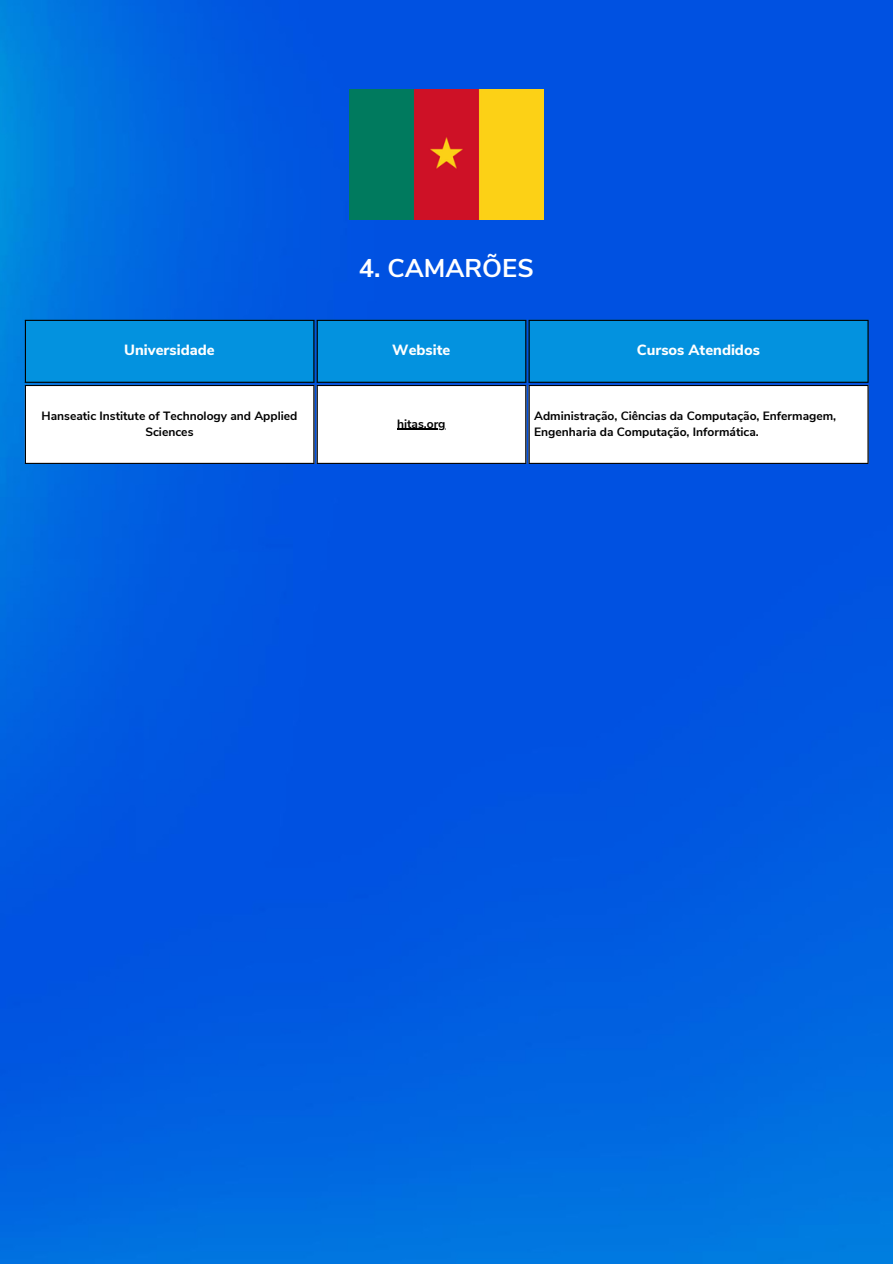
<style>
.page{position:relative;width:893px;height:1264px;background:#fff}
.page>*{position:absolute;margin:0;border:0;box-sizing:border-box;transform-origin:0 0}
.t1{font:700 25.65px "Nunito Sans";color:#fff}
.t2{font:800 14.7px "Nunito Sans";color:#fff}
.t3{font:700 12px/16px "Nunito Sans";color:#000;text-align:center}
</style>
<div class="page">
<img style="left:0;top:0;width:892px;height:1263px">
<div style="left:26px;top:320px;width:841px;height:63px;background:#0392df"></div>
<svg style="left:26px;top:385px;width:841px;height:79px"></svg>
<hr style="left:397px;top:428px;width:48px;height:1px;background:#000">
<hr style="left:25px;top:321px;width:1px;height:61px;background:#000">
<hr style="left:313px;top:321px;width:1px;height:61px;background:#000">
<hr style="left:25px;top:320px;width:289px;height:1px;background:#000">
<hr style="left:25px;top:382px;width:289px;height:1px;background:#000">
<hr style="left:316px;top:321px;width:2px;height:61px;background:#000">
<hr style="left:525px;top:321px;width:1px;height:61px;background:#000">
<hr style="left:316px;top:320px;width:210px;height:1px;background:#000">
<hr style="left:316px;top:382px;width:210px;height:1px;background:#000">
<hr style="left:528px;top:321px;width:1px;height:61px;background:#000">
<hr style="left:867px;top:321px;width:1px;height:61px;background:#000">
<hr style="left:528px;top:320px;width:340px;height:1px;background:#000">
<hr style="left:528px;top:382px;width:340px;height:1px;background:#000">
<hr style="left:25px;top:386px;width:1px;height:77px;background:#000">
<hr style="left:313px;top:386px;width:1px;height:77px;background:#000">
<hr style="left:25px;top:385px;width:289px;height:1px;background:#000">
<hr style="left:25px;top:463px;width:289px;height:1px;background:#000">
<hr style="left:316px;top:386px;width:2px;height:77px;background:#000">
<hr style="left:525px;top:386px;width:1px;height:77px;background:#000">
<hr style="left:316px;top:385px;width:210px;height:1px;background:#000">
<hr style="left:316px;top:463px;width:210px;height:1px;background:#000">
<hr style="left:528px;top:386px;width:1px;height:77px;background:#000">
<hr style="left:867px;top:386px;width:1px;height:77px;background:#000">
<hr style="left:528px;top:385px;width:340px;height:1px;background:#000">
<hr style="left:528px;top:463px;width:340px;height:1px;background:#000">
<img style="left:349px;top:89px;width:195px;height:131px">
<p class="t1" style="left:359px;top:251px;width:176px">4. CAMARÕES</p>
<p class="t2" style="left:124px;top:340px;width:92px">Universidade</p>
<h1 class="t2" style="left:392px;top:340px;width:60px">Website</h1>
<p class="t2" style="left:636px;top:340px;width:125px">Cursos Atendidos</p>
<p class="t3" style="left:41px;top:407px;width:257px">Hanseatic Institute of Technology and Applied<br>Sciences</p>
<p class="t3" style="left:397px;top:415px;width:50px">hitas.org</p>
<p class="t3" style="left:534px;top:407px;width:303px;text-align:left">Administração, Ciências da Computação, Enfermagem,<br>Engenharia da Computação, Informática.</p>
</div>
